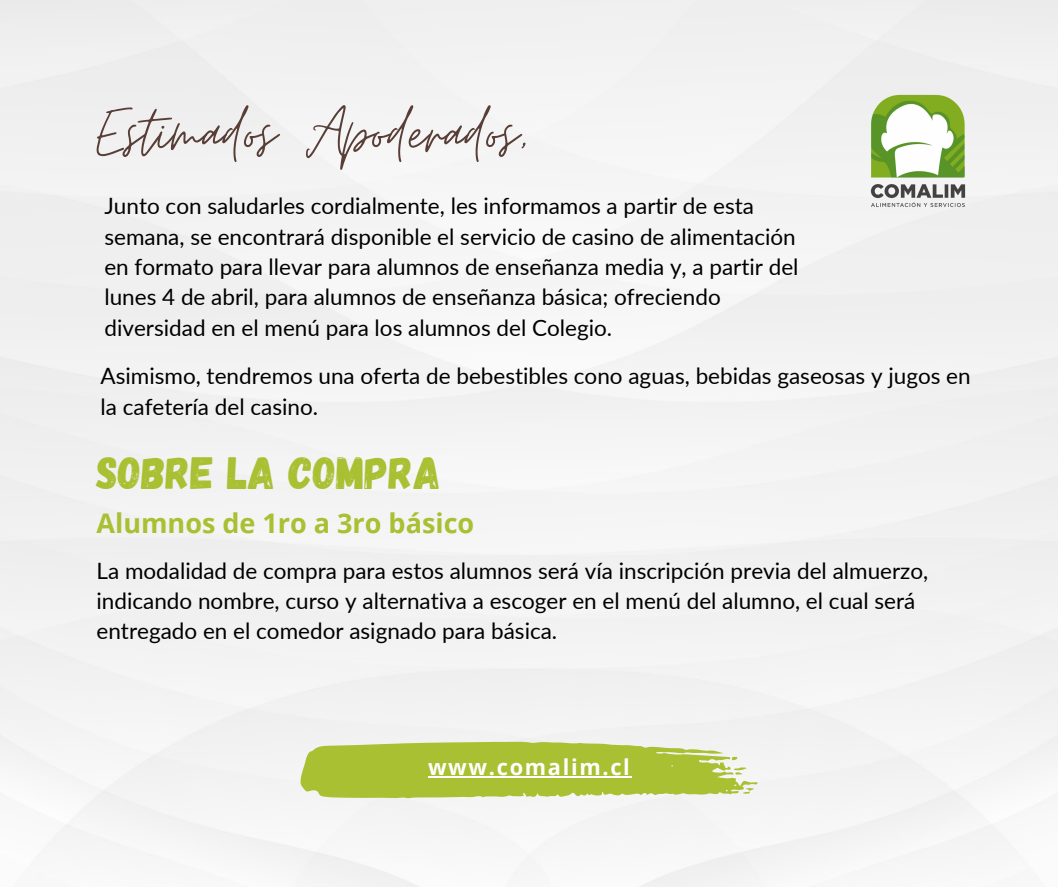
<style>
.page{position:relative;width:1058px;height:887px;background:#fff}
.page>*{position:absolute;margin:0;border:0;box-sizing:border-box;transform-origin:0 0}
.t1{font:76.2px "Moon Time";color:#583e37}
.t2{font:45.15px "Gagalin";color:#a8c032}
.t3{font:700 27px "Open Sans";color:#a8c032}
.t4{font:22.5px/30.3px "Lato";color:#000}
.t5{font:700 21.75px "Open Sans";letter-spacing:.08em;color:#fff}
</style>
<div class="page">
<svg style="left:300px;top:741px;width:457px;height:57px"></svg>
<img style="left:866px;top:89px;width:103px;height:125px">
<hr style="left:428px;top:776px;width:203px;height:1px;background:#fff">
<p class="t1" style="left:97px;top:86px;width:433px">Estimados Apoderados,</p>
<p class="t4" style="left:104px;top:190px;width:695px">Junto con saludarles cordialmente, les informamos a partir de esta semana, se encontrará disponible el servicio de casino de alimentación en formato para llevar para alumnos de enseñanza media y, a partir del lunes 4 de abril, para alumnos de enseñanza básica; ofreciendo diversidad en el menú para los alumnos del Colegio.</p>
<p class="t4" style="left:100px;top:360px;width:871px">Asimismo, tendremos una oferta de bebestibles cono aguas, bebidas gaseosas y jugos en la cafetería del casino.</p>
<p class="t2" style="left:97px;top:443px;width:346px">SOBRE LA COMPRA</p>
<p class="t3" style="left:97px;top:504px;width:379px">Alumnos de 1ro a 3ro básico</p>
<p class="t4" style="left:97px;top:554px;width:833px">La modalidad de compra para estos alumnos será vía inscripción previa del almuerzo, indicando nombre, curso y alternativa a escoger en el menú del alumno, el cual será entregado en el comedor asignado para básica.</p>
<p class="t5" style="left:428px;top:751px;width:203px">www.comalim.cl</p>
</div>
